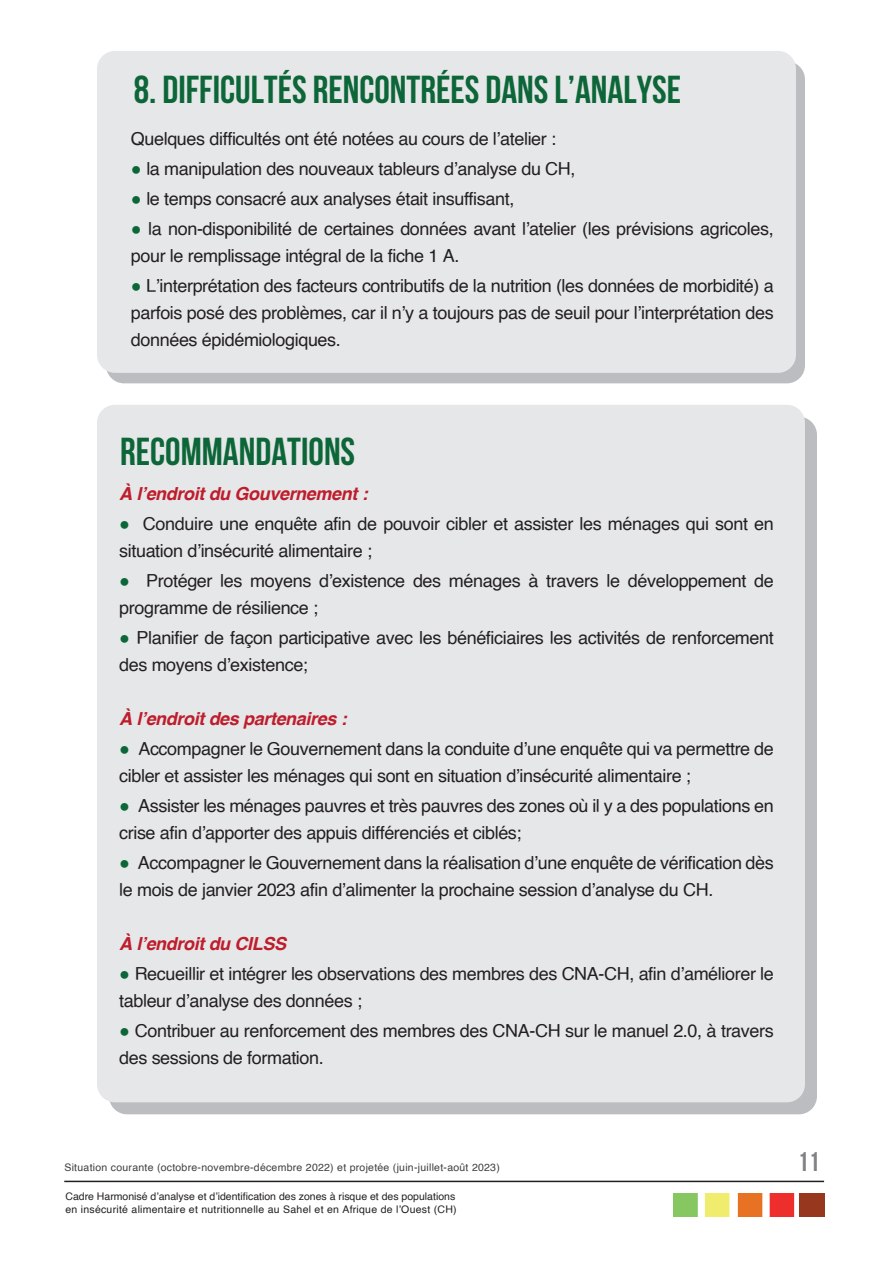
<style>
.page{position:relative;width:893px;height:1263px;background:#fff}
.page>*{position:absolute;margin:0;border:0;box-sizing:border-box;transform-origin:0 0}
.t1{font:39px "Bebas Neue";color:#0c6638}
.t2{font:27px "Bebas Neue";color:#808285}
.t3{font:18px/27px "Helvetica";letter-spacing:-.02em;color:#231f20}
.t4{font:italic 700 18px "Helvetica";letter-spacing:-.02em;color:#be1d2c}
.t5{font:10.5px/12.6px "Helvetica";color:#231f20}
.t6{font:10.5px "Helvetica";letter-spacing:.025em;color:#3e3e3f}
.s1{color:#0c6638}
</style>
<div class="page">
<div style="left:109px;top:417px;width:708px;height:697px;background:#bcbdc0;border-radius:18px"></div>
<div style="left:97px;top:405px;width:708px;height:697px;background:#e6e7e9;border-radius:18px"></div>
<div style="left:106px;top:61px;width:699px;height:322px;background:#bcbdc0;border-radius:18px"></div>
<div style="left:97px;top:51px;width:699px;height:322px;background:#e6e7e9;border-radius:18px"></div>
<hr style="left:64px;top:1181px;width:760px;height:1px;background:#231f20">
<img style="left:673px;top:1193px;width:151px;height:24px">
<h1 class="t1" style="left:134px;top:68px;width:549px">8. DIFFICULTÉS RENCONTRÉES DANS L’ANALYSE</h1>
<p class="t3" style="left:131px;top:125px;width:427px">Quelques difficultés ont été notées au cours de l’atelier :</p>
<p class="t3" style="left:131px;top:155px;width:446px"><span class="s1">●</span> la manipulation des nouveaux tableurs d’analyse du CH,</p>
<p class="t3" style="left:131px;top:185px;width:385px"><span class="s1">●</span> le temps consacré aux analyses était insuffisant,</p>
<p class="t3" style="left:131px;top:215px;width:644px"><span class="s1">●</span> la non-disponibilité de certaines données avant l’atelier (les prévisions agricoles, pour le remplissage intégral de la fiche 1 A.</p>
<p class="t3" style="left:131px;top:272px;width:644px;text-align:justify"><span class="s1">●</span> L’interprétation des facteurs contributifs de la nutrition (les données de morbidité) a parfois posé des problèmes, car il n’y a toujours pas de seuil pour l’interprétation des données épidémiologiques.</p>
<h1 class="t1" style="left:120px;top:430px;width:237px">RECOMMANDATIONS</h1>
<p class="t4" style="left:119px;top:479px;width:250px">À l’endroit du Gouvernement :</p>
<p class="t3" style="left:119px;top:511px;width:656px"><span class="s1">●</span> Conduire une enquête afin de pouvoir cibler et assister les ménages qui sont en situation d’insécurité alimentaire ;</p>
<p class="t3" style="left:119px;top:568px;width:656px"><span class="s1">●</span> Protéger les moyens d’existence des ménages à travers le développement de programme de résilience ;</p>
<p class="t3" style="left:119px;top:625px;width:656px"><span class="s1">●</span> Planifier de façon participative avec les bénéficiaires les activités de renforcement des moyens d’existence;</p>
<p class="t4" style="left:119px;top:704px;width:229px">À l’endroit des partenaires :</p>
<p class="t3" style="left:119px;top:736px;width:656px"><span class="s1">●</span> Accompagner le Gouvernement dans la conduite d’une enquête qui va permettre de cibler et assister les ménages qui sont en situation d’insécurité alimentaire ;</p>
<p class="t3" style="left:119px;top:793px;width:656px"><span class="s1">●</span> Assister les ménages pauvres et très pauvres des zones où il y a des populations en crise afin d’apporter des appuis différenciés et ciblés;</p>
<p class="t3" style="left:119px;top:850px;width:656px"><span class="s1">●</span> Accompagner le Gouvernement dans la réalisation d’une enquête de vérification dès le mois de janvier 2023 afin d’alimenter la prochaine session d’analyse du CH.</p>
<p class="t4" style="left:119px;top:929px;width:168px">À l’endroit du CILSS</p>
<p class="t3" style="left:119px;top:961px;width:656px"><span class="s1">●</span> Recueillir et intégrer les observations des membres des CNA-CH, afin d’améliorer le tableur d’analyse des données ;</p>
<p class="t3" style="left:119px;top:1018px;width:656px"><span class="s1">●</span> Contribuer au renforcement des membres des CNA-CH sur le manuel 2.0, à travers des sessions de formation.</p>
<p class="t6" style="left:64px;top:1159px;width:437px">Situation courante (octobre-novembre-décembre 2022) et projetée (juin-juillet-août 2023)</p>
<h2 class="t2" style="left:798px;top:1147px;width:23px">11</h2>
<p class="t5" style="left:65px;top:1191px;width:393px">Cadre Harmonisé d’analyse et d’identification des zones à risque et des populations en insécurité alimentaire et nutritionnelle au Sahel et en Afrique de l’Ouest (CH)</p>
</div>
